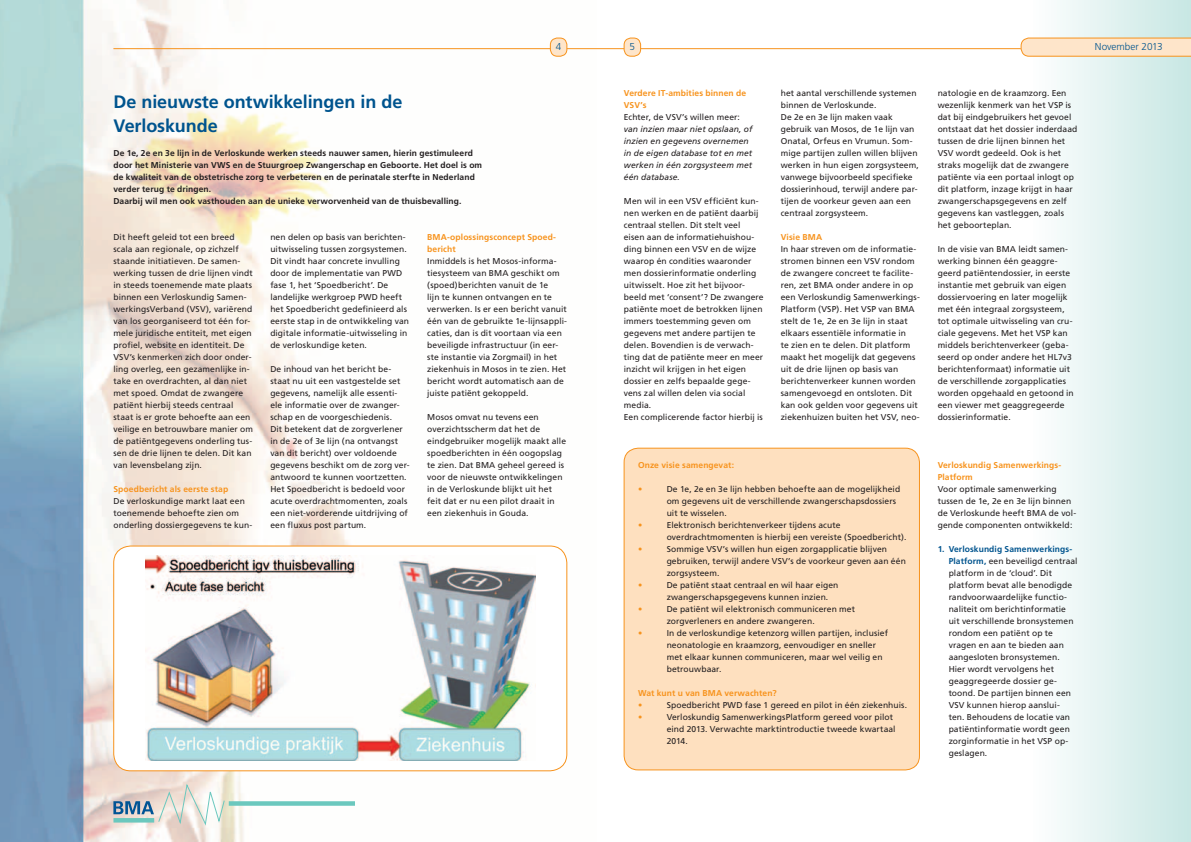
<style>
.page{position:relative;width:1191px;height:842px;background:#fff}
.page>*{position:absolute;margin:0;border:0;box-sizing:border-box;transform-origin:0 0}
.t1{font:700 18px/24px "Frutiger";letter-spacing:-.005em;color:#00548e}
.t2{font:300 10px "Frutiger";letter-spacing:-.005em;color:#00548e}
.t3{font:8.5px/12px "Frutiger";letter-spacing:.01em;color:#231f20}
.t4{font:700 8.5px/12px "Frutiger";letter-spacing:.01em;color:#231f20}
.t5{font:700 8.5px/12px "Frutiger";letter-spacing:.01em;color:#f7931d}
.t6{font:italic 8.5px/12px "Frutiger";letter-spacing:.01em;color:#231f20}
.t7{font:8.5px "Frutiger";color:#f7931d}
.s1{font-weight:700;color:#00548e}
</style>
<div class="page">
<div style="left:1030px;top:0;width:161px;height:842px;background:linear-gradient(to right,#fefefe,#c7e7e3)"></div>
<img style="left:0;top:0;width:596px;height:842px">
<hr style="left:113px;top:48px;width:907px;height:1px;background:#f7931d">
<svg style="left:1020px;top:38px;width:171px;height:18px"></svg>
<div style="left:624px;top:38px;width:16px;height:18px;background:#fee5ca;border-radius:7px"></div>
<div style="left:624px;top:38px;width:17px;height:18px;border:1px solid #f7931d;border-radius:7px"></div>
<div style="left:550px;top:38px;width:17px;height:18px;background:#fee5ca;border-radius:7px"></div>
<div style="left:550px;top:38px;width:17px;height:18px;border:1px solid #f7931d;border-radius:7px"></div>
<div style="left:229px;top:801px;width:126px;height:5px;background:#6bc8be"></div>
<svg style="left:113px;top:783px;width:112px;height:44px"></svg>
<div style="left:114px;top:546px;width:453px;height:225px;background:#fff;border-radius:17px"></div>
<img style="left:145px;top:556px;width:390px;height:205px">
<div style="left:113px;top:546px;width:454px;height:225px;border:1px solid #f7931d;border-radius:17px"></div>
<div style="left:624px;top:448px;width:295px;height:322px;background:#fee0bf;border-radius:14px"></div>
<div style="left:624px;top:448px;width:295px;height:322px;border:1px solid #f7931d;border-radius:14px"></div>
<p class="t2" style="left:556px;top:41px;width:7px">4</p>
<p class="t2" style="left:629px;top:41px;width:7px">5</p>
<p class="t2" style="left:1094px;top:41px;width:69px">November 2013</p>
<h1 class="t1" style="left:113px;top:90px;width:290px">De nieuwste ontwikkelingen in de<br>Verloskunde</h1>
<p class="t4" style="left:113px;top:147px;width:370px">De 1e, 2e en 3e lijn in de Verloskunde werken steeds nauwer samen, hierin gestimuleerd door het Ministerie van VWS en de Stuurgroep Zwangerschap en Geboorte. Het doel is om de kwaliteit van de obstetrische zorg te verbeteren en de perinatale sterfte in Nederland verder terug te dringen.<br>Daarbij wil men ook vasthouden aan de unieke verworvenheid van de thuisbevalling.</p>
<p class="t3" style="left:113px;top:231px;width:141px">Dit heeft geleid tot een breed scala aan regionale, op zichzelf staande initiatieven. De samen&shy;werking tussen de drie lijnen vindt in steeds toenemende mate plaats binnen een Verloskundig Samen&shy;werkingsVerband (VSV), variërend van los georganiseerd tot één for&shy;mele juridische entiteit, met eigen profiel, website en identiteit. De<br>VSV’s kenmerken zich door onder&shy;ling overleg, een gezamenlijke in&shy;take en overdrachten, al dan niet met spoed. Omdat de zwangere patiënt hierbij steeds centraal staat is er grote behoefte aan een veilige en betrouwbare manier om de patiëntgegevens onderling tus&shy;sen de drie lijnen te delen. Dit kan van levensbelang zijn.</p>
<p class="t5" style="left:113px;top:483px;width:116px">Spoedbericht als eerste stap</p>
<p class="t3" style="left:113px;top:495px;width:140px">De verloskundige markt laat een toenemende behoefte zien om onderling dossiergegevens te kun-</p>
<p class="t3" style="left:270px;top:231px;width:140px">nen delen op basis van berichten&shy;uitwisseling tussen zorgsystemen.<br>Dit vindt haar concrete invulling door de implementatie van PWD fase 1, het ‘Spoedbericht’. De landelijke werkgroep PWD heeft het Spoedbericht gedefinieerd als eerste stap in de ontwikkeling van digitale informatie-uitwisseling in de verloskundige keten.</p>
<p class="t3" style="left:270px;top:363px;width:141px">De inhoud van het bericht be&shy;staat nu uit een vastgestelde set gegevens, namelijk alle essenti&shy;ële informatie over de zwanger&shy;schap en de voorgeschiedenis.<br>Dit betekent dat de zorgverlener in de 2e of 3e lijn (na ontvangst van dit bericht) over voldoende gegevens beschikt om de zorg ver&shy;antwoord te kunnen voortzetten.<br>Het Spoedbericht is bedoeld voor acute overdrachtmomenten, zoals een niet-vorderende uitdrijving of een fluxus post partum.</p>
<p class="t5" style="left:427px;top:231px;width:130px">BMA-oplossingsconcept Spoed&shy;bericht</p>
<p class="t3" style="left:427px;top:255px;width:141px">Inmiddels is het Mosos-informa&shy;tiesysteem van BMA geschikt om (spoed)berichten vanuit de 1e<br>lijn te kunnen ontvangen en te verwerken. Is er een bericht vanuit één van de gebruikte 1e-lijnsappli&shy;caties, dan is dit voortaan via een beveiligde infrastructuur (in eer&shy;ste instantie via Zorgmail) in het ziekenhuis in Mosos in te zien. Het bericht wordt automatisch aan de juiste patiënt gekoppeld.</p>
<p class="t3" style="left:427px;top:411px;width:140px">Mosos omvat nu tevens een overzichtsscherm dat het de eindgebruiker mogelijk maakt alle spoedberichten in één oogopslag te zien. Dat BMA geheel gereed is voor de nieuwste ontwikkelingen in de Verloskunde blijkt uit het feit dat er nu een pilot draait in een ziekenhuis in Gouda.</p>
<p class="t5" style="left:624px;top:87px;width:124px">Verdere IT-ambities binnen de<br>VSV’s</p>
<p class="t3" style="left:624px;top:111px;width:118px">Echter, de VSV’s willen meer:</p>
<p class="t6" style="left:624px;top:123px;width:130px">van inzien maar niet opslaan, of inzien en gegevens overnemen in de eigen database tot en met werken in één zorgsysteem met één database.</p>
<p class="t3" style="left:624px;top:195px;width:141px">Men wil in een VSV efficiënt kun&shy;nen werken en de patiënt daarbij centraal stellen. Dit stelt veel<br>eisen aan de informatiehuishou&shy;ding binnen een VSV en de wijze waarop én condities waaronder men dossierinformatie onderling uitwisselt. Hoe zit het bijvoor&shy;beeld met ‘consent’? De zwangere patiënte moet de betrokken lijnen immers toestemming geven om gegevens met andere partijen te delen. Bovendien is de verwach&shy;ting dat de patiënte meer en meer inzicht wil krijgen in het eigen dossier en zelfs bepaalde gege&shy;vens zal willen delen via social media.<br>Een complicerende factor hierbij is</p>
<p class="t3" style="left:780px;top:87px;width:140px">het aantal verschillende systemen binnen de Verloskunde.<br>De 2e en 3e lijn maken vaak gebruik van Mosos, de 1e lijn van<br>Onatal, Orfeus en Vrumun. Som&shy;mige partijen zullen willen blijven werken in hun eigen zorgsysteem, vanwege bijvoorbeeld specifieke dossierinhoud, terwijl andere par&shy;tijen de voorkeur geven aan een centraal zorgsysteem.</p>
<p class="t5" style="left:780px;top:231px;width:43px">Visie BMA</p>
<p class="t3" style="left:780px;top:243px;width:141px">In haar streven om de informatie&shy;stromen binnen een VSV rondom de zwangere concreet te facilite&shy;ren, zet BMA onder andere in op een Verloskundig Samenwerkings-<br>Platform (VSP). Het VSP van BMA stelt de 1e, 2e en 3e lijn in staat elkaars essentiële informatie in<br>te zien en te delen. Dit platform maakt het mogelijk dat gegevens uit de drie lijnen op basis van berichtenverkeer kunnen worden samengevoegd en ontsloten. Dit kan ook gelden voor gegevens uit ziekenhuizen buiten het VSV, neo-</p>
<p class="t5" style="left:638px;top:459px;width:98px">Onze visie samengevat:</p>
<p class="t7" style="left:638px;top:484px;width:6px">•</p>
<p class="t3" style="left:666px;top:483px;width:235px">De 1e, 2e en 3e lijn hebben behoefte aan de mogelijkheid om gegevens uit de verschillende zwangerschapsdossiers uit te wisselen.</p>
<p class="t7" style="left:638px;top:520px;width:6px">•</p>
<p class="t3" style="left:666px;top:519px;width:241px">Elektronisch berichtenverkeer tijdens acute overdrachtmomenten is hierbij een vereiste (Spoedbericht).</p>
<p class="t7" style="left:638px;top:544px;width:6px">•</p>
<p class="t3" style="left:666px;top:543px;width:241px">Sommige VSV’s willen hun eigen zorgapplicatie blijven gebruiken, terwijl andere VSV’s de voorkeur geven aan één zorgsysteem.</p>
<p class="t7" style="left:638px;top:580px;width:6px">•</p>
<p class="t3" style="left:666px;top:579px;width:173px">De patiënt staat centraal en wil haar eigen zwangerschapsgegevens kunnen inzien.</p>
<p class="t7" style="left:638px;top:604px;width:6px">•</p>
<p class="t3" style="left:666px;top:603px;width:190px">De patiënt wil elektronisch communiceren met zorgverleners en andere zwangeren.</p>
<p class="t7" style="left:638px;top:628px;width:6px">•</p>
<p class="t3" style="left:666px;top:627px;width:223px">In de verloskundige ketenzorg willen partijen, inclusief neonatologie en kraamzorg, eenvoudiger en sneller met elkaar kunnen communiceren, maar wel veilig en betrouwbaar.</p>
<p class="t5" style="left:638px;top:687px;width:140px">Wat kunt u van BMA verwachten?</p>
<p class="t7" style="left:638px;top:700px;width:6px">•</p>
<p class="t3" style="left:666px;top:699px;width:242px">Spoedbericht PWD fase 1 gereed en pilot in één ziekenhuis.</p>
<p class="t7" style="left:638px;top:712px;width:6px">•</p>
<p class="t3" style="left:666px;top:711px;width:230px">Verloskundig SamenwerkingsPlatform gereed voor pilot eind 2013. Verwachte marktintroductie tweede kwartaal<br>2014.</p>
<p class="t3" style="left:937px;top:87px;width:141px">natologie en de kraamzorg. Een wezenlijk kenmerk van het VSP is dat bij eindgebruikers het gevoel ontstaat dat het dossier inderdaad tussen de drie lijnen binnen het<br>VSV wordt gedeeld. Ook is het straks mogelijk dat de zwangere patiënte via een portaal inlogt op dit platform, inzage krijgt in haar zwangerschapsgegevens en zelf gegevens kan vastleggen, zoals het geboorteplan.</p>
<p class="t3" style="left:937px;top:243px;width:138px">In de visie van BMA leidt samen&shy;werking binnen één geaggre&shy;geerd patiëntendossier, in eerste instantie met gebruik van eigen dossiervoering en later mogelijk met één integraal zorgsysteem, tot optimale uitwisseling van cru&shy;ciale gegevens. Met het VSP kan middels berichtenverkeer (geba&shy;seerd op onder andere het HL7v3 berichtenformaat) informatie uit de verschillende zorgapplicaties worden opgehaald en getoond in een viewer met geaggregeerde dossierinformatie.</p>
<p class="t5" style="left:937px;top:459px;width:125px">Verloskundig Samenwerkings-<br>Platform</p>
<p class="t3" style="left:937px;top:483px;width:140px">Voor optimale samenwerking tussen de 1e, 2e en 3e lijn binnen de Verloskunde heeft BMA de vol&shy;gende componenten ontwikkeld:</p>
<p class="t3" style="left:948px;top:543px;width:130px;text-indent:-11px"><span class="s1">1. Verloskundig Samenwerkings-<br>Platform,</span> een beveiligd centraal platform in de ‘cloud’. Dit platform bevat alle benodigde randvoorwaardelijke functio&shy;naliteit om berichtinformatie uit verschillende bronsystemen rondom een patiënt op te vragen en aan te bieden aan aangesloten bronsystemen.<br>Hier wordt vervolgens het geaggregeerde dossier ge&shy;toond. De partijen binnen een<br>VSV kunnen hierop aanslui&shy;ten. Behoudens de locatie van patiëntinformatie wordt geen zorginformatie in het VSP op&shy;geslagen.</p>
</div>
